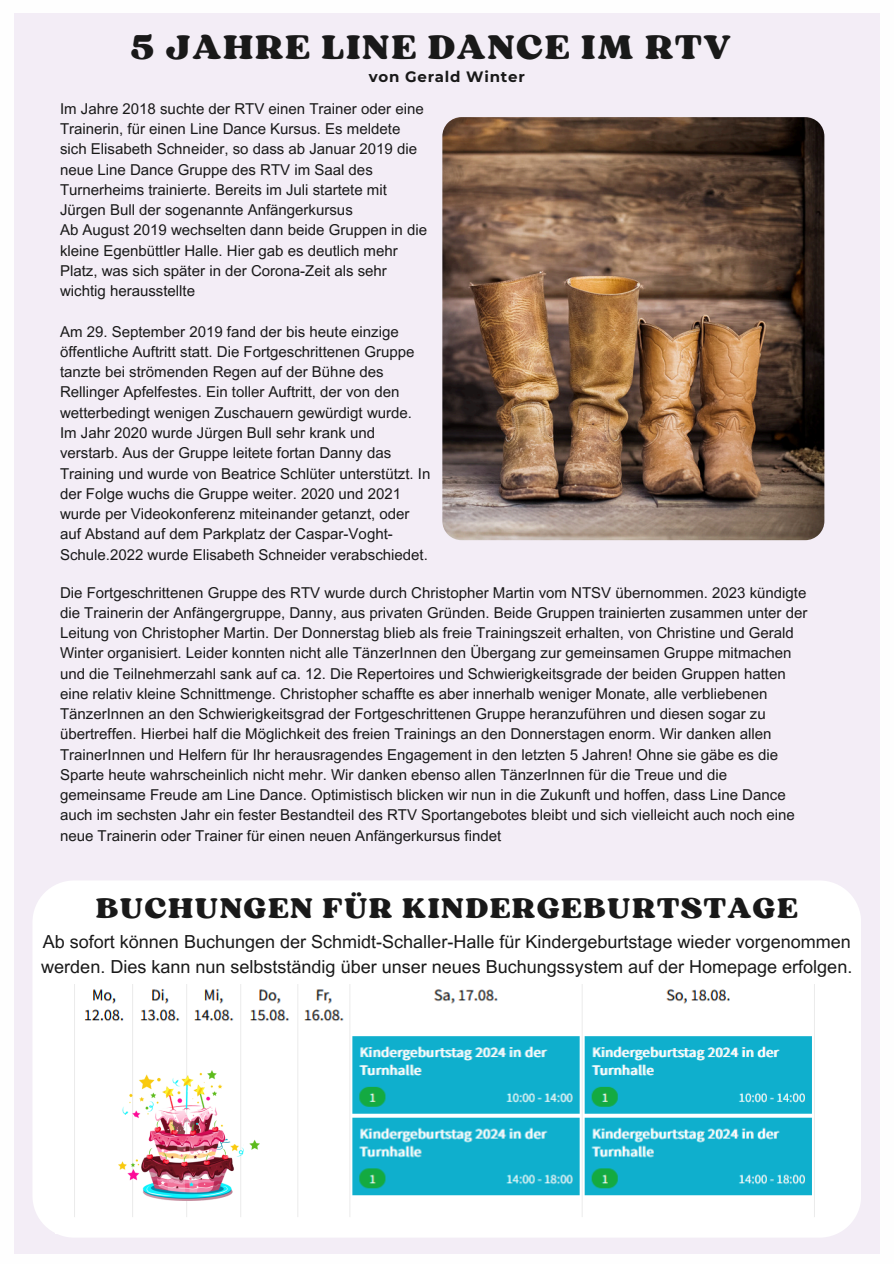
<style>
.page{position:relative;width:894px;height:1264px;background:#fff}
.page>*{position:absolute;margin:0;border:0;box-sizing:border-box;transform-origin:0 0}
.t1{font:36px "Sergio Trendy";letter-spacing:.05em;color:#191919}
.t2{font:30px "Sergio Trendy";letter-spacing:.05em;color:#191919}
.t3{font:18px/24.8px "Arial MT Pro";color:#191919}
.t4{font:15px/20.2px "Arial MT Pro";color:#191919}
.t5{font:700 15px "Montserrat";letter-spacing:.05em;color:#191919}
</style>
<div class="page">
<div style="left:14px;top:13px;width:865px;height:1240px;background:#f3edf6"></div>
<img style="left:442px;top:117px;width:382px;height:423px">
<div style="left:33px;top:881px;width:827px;height:356px;background:#fff"></div>
<img style="left:55px;top:984px;width:777px;height:249px">
<img style="left:119px;top:1070px;width:140px;height:130px">
<p class="t1" style="left:131px;top:25px;width:601px">5 JAHRE LINE DANCE IM RTV</p>
<h2 class="t5" style="left:368px;top:68px;width:158px">von Gerald Winter</h2>
<p class="t4" style="left:60px;top:100px;width:365px">Im Jahre 2018 suchte der RTV einen Trainer oder eine Trainerin, für einen Line Dance Kursus. Es meldete sich Elisabeth Schneider, so dass ab Januar 2019 die neue Line Dance Gruppe des RTV im Saal des Turnerheims trainierte. Bereits im Juli startete mit Jürgen Bull der sogenannte Anfängerkursus</p>
<p class="t4" style="left:60px;top:222px;width:368px">Ab August 2019 wechselten dann beide Gruppen in die kleine Egenbüttler Halle. Hier gab es deutlich mehr Platz, was sich später in der Corona-Zeit als sehr wichtig herausstellte</p>
<p class="t4" style="left:60px;top:323px;width:372px">Am 29. September 2019 fand der bis heute einzige öffentliche Auftritt statt. Die Fortgeschrittenen Gruppe tanzte bei strömenden Regen auf der Bühne des Rellinger Apfelfestes. Ein toller Auftritt, der von den wetterbedingt wenigen Zuschauern gewürdigt wurde.<br>Im Jahr 2020 wurde Jürgen Bull sehr krank und verstarb. Aus der Gruppe leitete fortan Danny das Training und wurde von Beatrice Schlüter unterstützt. In der Folge wuchs die Gruppe weiter. 2020 und 2021 wurde per Videokonferenz miteinander getanzt, oder auf Abstand auf dem Parkplatz der Caspar-Voght-Schule.2022 wurde Elisabeth Schneider verabschiedet.</p>
<h4 class="t4" style="left:60px;top:584px;width:748px">Die Fortgeschrittenen Gruppe des RTV wurde durch Christopher Martin vom NTSV übernommen. 2023 kündigte die Trainerin der Anfängergruppe, Danny, aus privaten Gründen. Beide Gruppen trainierten zusammen unter der Leitung von Christopher Martin. Der Donnerstag blieb als freie Trainingszeit erhalten, von Christine und Gerald Winter organisiert. Leider konnten nicht alle TänzerInnen den Übergang zur gemeinsamen Gruppe mitmachen und die Teilnehmerzahl sank auf ca. 12. Die Repertoires und Schwierigkeitsgrade der beiden Gruppen hatten eine relativ kleine Schnittmenge. Christopher schaffte es aber innerhalb weniger Monate, alle verbliebenen TänzerInnen an den Schwierigkeitsgrad der Fortgeschrittenen Gruppe heranzuführen und diesen sogar zu übertreffen. Hierbei half die Möglichkeit des freien Trainings an den Donnerstagen enorm. Wir danken allen TrainerInnen und Helfern für Ihr herausragendes Engagement in den letzten 5 Jahren! Ohne sie gäbe es die Sparte heute wahrscheinlich nicht mehr. Wir danken ebenso allen TänzerInnen für die Treue und die gemeinsame Freude am Line Dance. Optimistisch blicken wir nun in die Zukunft und hoffen, dass Line Dance auch im sechsten Jahr ein fester Bestandteil des RTV Sportangebotes bleibt und sich vielleicht auch noch eine neue Trainerin oder Trainer für einen neuen Anfängerkursus findet</h4>
<p class="t2" style="left:96px;top:889px;width:703px">BUCHUNGEN FÜR KINDERGEBURTSTAGE</p>
<h3 class="t3" style="left:41px;top:931px;width:812px">Ab sofort können Buchungen der Schmidt-Schaller-Halle für Kindergeburtstage wieder vorgenommen werden. Dies kann nun selbstständig über unser neues Buchungssystem auf der Homepage erfolgen.</h3>
</div>
